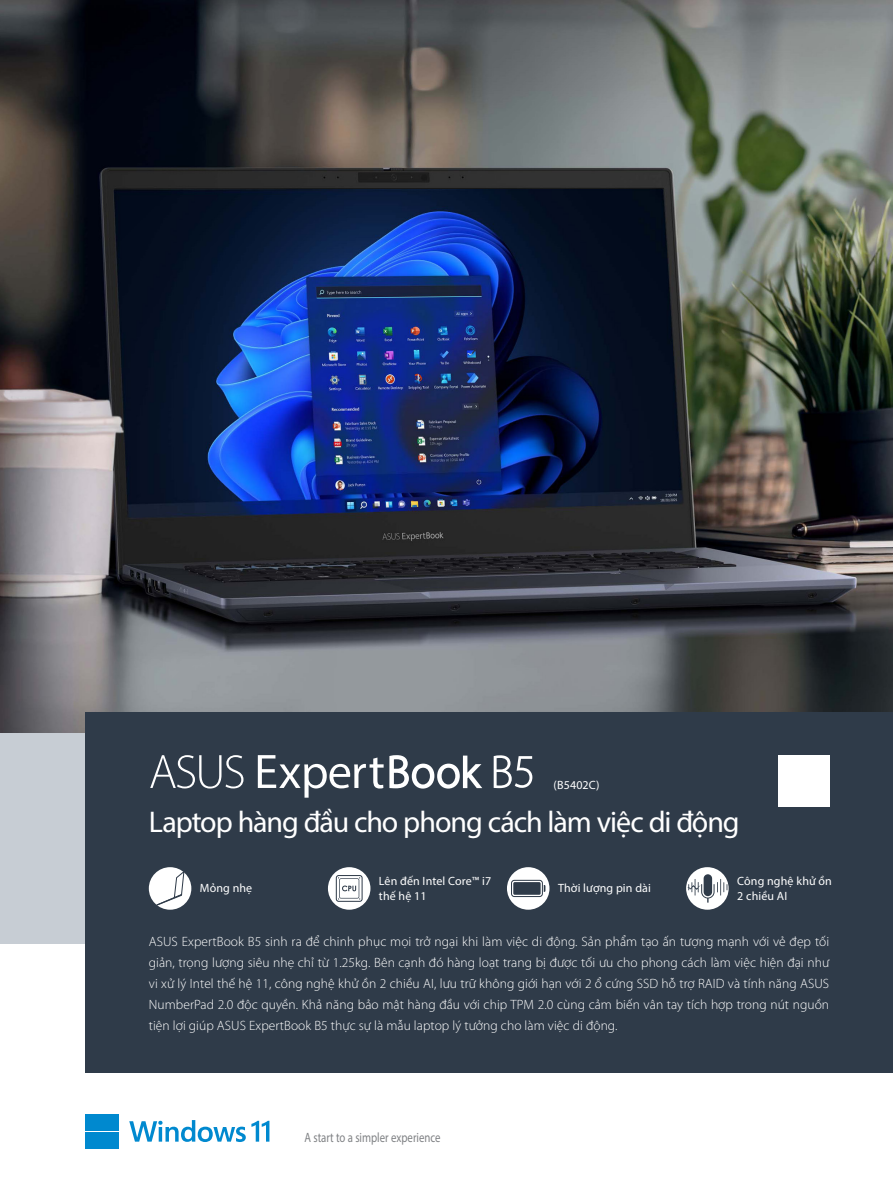
<style>
.page{position:relative;width:893px;height:1191px;background:#fff}
.page>*{position:absolute;margin:0;border:0;box-sizing:border-box;transform-origin:0 0}
.Tagline{font:30px "Myriad Pro";letter-spacing:-.035em;color:#fff}
.Body_copy{font:300 13.5px/21px "Myriad Pro";letter-spacing:.005em;color:#fff;text-align:justify}
.t1{font:13.5px "Myriad Pro";color:#808285;scale:.8 1}
.Model_name{font:12px/14.4px "Myriad Pro";letter-spacing:.01em;color:#fff}
</style>
<div class="page">
<div style="left:0;top:733px;width:893px;height:210px;background:#c7cdd4"></div>
<img style="left:0;top:0;width:893px;height:733px">
<div style="left:85px;top:1114px;width:16px;height:16px;background:#0089cf"></div>
<div style="left:103px;top:1114px;width:16px;height:16px;background:#0089cf"></div>
<div style="left:85px;top:1132px;width:16px;height:16px;background:#0089cf"></div>
<div style="left:103px;top:1132px;width:16px;height:16px;background:#0089cf"></div>
<svg style="left:129px;top:1120px;width:140px;height:22px"></svg>
<div style="left:85px;top:712px;width:808px;height:361px;background:#2f3b49"></div>
<div style="left:778px;top:755px;width:51px;height:51px;background:#fff"></div>
<div style="left:686px;top:867px;width:43px;height:42px;background:#fff;border-radius:50%"></div>
<svg style="left:258px;top:755px;width:224px;height:42px"></svg>
<svg style="left:150px;top:755px;width:93px;height:33px"></svg>
<svg style="left:494px;top:755px;width:38px;height:33px"></svg>
<div style="left:149px;top:867px;width:42px;height:42px;background:#fff;border-radius:50%"></div>
<svg style="left:156px;top:871px;width:28px;height:34px"></svg>
<div style="left:328px;top:867px;width:42px;height:42px;background:#fff;border-radius:50%"></div>
<svg style="left:336px;top:875px;width:27px;height:27px"></svg>
<div style="left:507px;top:867px;width:42px;height:42px;background:#fff;border-radius:50%"></div>
<svg style="left:511px;top:879px;width:34px;height:18px"></svg>
<div style="left:513px;top:882px;width:28px;height:12px;background:#2f3b49"></div>
<div style="left:704px;top:874px;width:8px;height:22px;background:#2f3b49;border-radius:4px"></div>
<svg style="left:687px;top:879px;width:41px;height:23px"></svg>
<p class="Model_name" style="left:554px;top:777px;width:47px">(B5402C)</p>
<p class="Tagline" style="left:149px;top:803px;width:592px">Laptop hàng đầu cho phong cách làm việc di động</p>
<p class="Model_name" style="left:200px;top:881px;width:54px">Mỏng nhẹ</p>
<p class="Model_name" style="left:379px;top:873px;width:114px">Lên đến Intel Core™ i7 thế hệ 11</p>
<p class="Model_name" style="left:558px;top:881px;width:94px">Thời lượng pin dài</p>
<p class="Model_name" style="left:737px;top:873px;width:96px;line-height:15px">Công nghệ khử ồn<br>2 chiều AI</p>
<p class="Body_copy" style="left:149px;top:930px;width:682px">ASUS ExpertBook B5 sinh ra để chinh phục mọi trở ngại khi làm việc di động. Sản phẩm tạo ấn tượng mạnh với vẻ đẹp tối giản, trọng lượng siêu nhẹ chỉ từ 1.25kg. Bên cạnh đó hàng loạt trang bị được tối ưu cho phong cách làm việc hiện đại như vi xử lý Intel thế hệ 11, công nghệ khử ồn 2 chiều AI, lưu trữ không giới hạn với 2 ổ cứng SSD hỗ trợ RAID và tính năng ASUS NumberPad 2.0 độc quyền. Khả năng bảo mật hàng đầu với chip TPM 2.0 cùng cảm biến vân tay tích hợp trong nút nguồn tiện lợi giúp ASUS ExpertBook B5 thực sự là mẫu laptop lý tưởng cho làm việc di động.</p>
<p class="t1" style="left:304px;top:1128px;width:172px">A start to a simpler experience</p>
</div>
